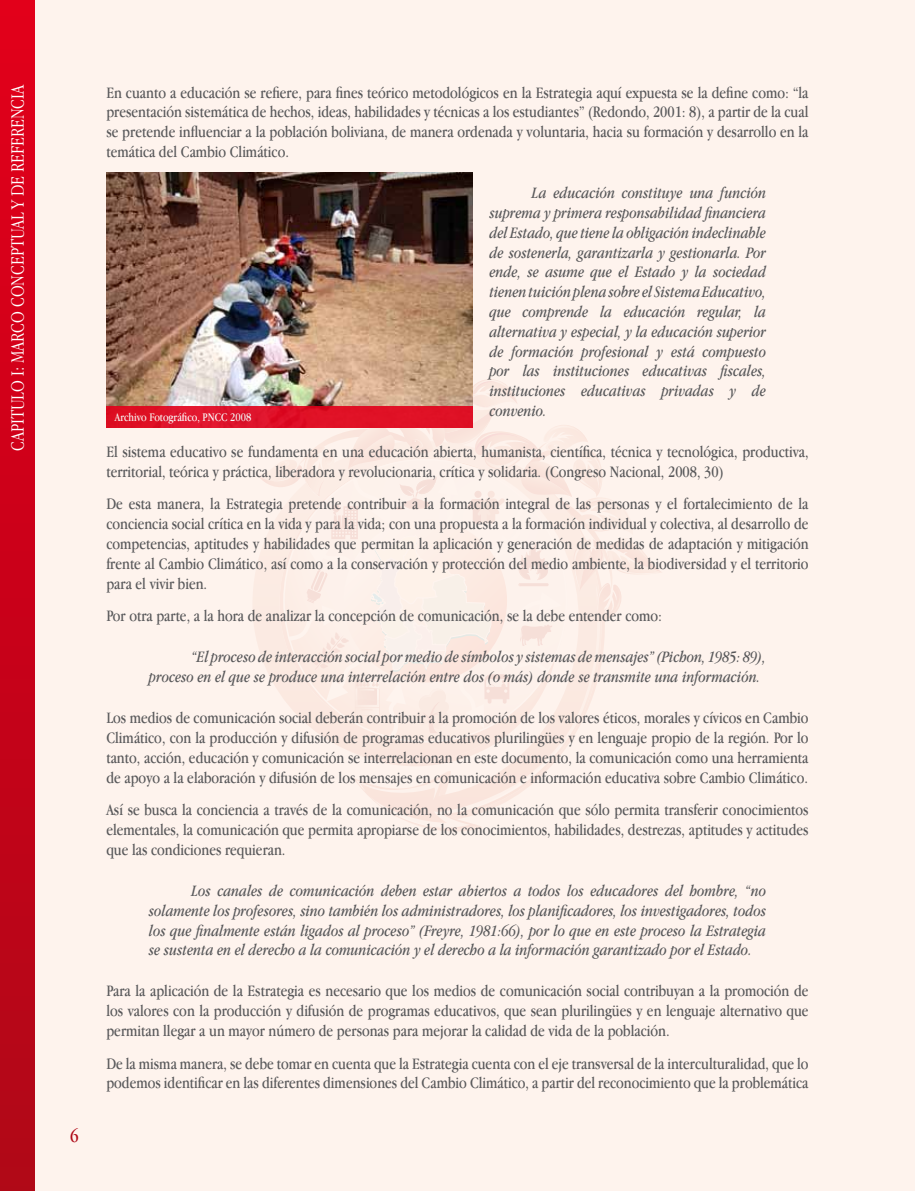
<style>
.page{position:relative;width:915px;height:1191px;background:#fff}
.page>*{position:absolute;margin:0;border:0;box-sizing:border-box;transform-origin:0 0}
.t1{font:300 19.5px "Apple Garamond";color:#fff}
.t2{font:19.5px "Apple Garamond";color:#af0917}
.t3{font:16.5px/19.8px "Apple Garamond";color:#58585a;text-align:justify}
.t4{font:italic 16.5px/19.8px "Apple Garamond";color:#58585a;text-align:justify}
.t5{font:12px "Apple Garamond";color:#fff}
</style>
<div class="page">
<div style="left:0;top:0;width:914px;height:1191px;background:#fef3ed"></div>
<svg style="left:256px;top:354px;width:405px;height:477px"></svg>
<div style="left:480px;top:501px;width:7px;height:7px;background:#fae9e1;border-radius:50%"></div>
<div style="left:0;top:0;width:34px;height:1191px;background:linear-gradient(to bottom,#e3001a,#b00717)"></div>
<hr style="left:914px;top:0;width:1px;height:1191px;background:#fef3ed">
<img style="left:106px;top:173px;width:366px;height:233px">
<div style="left:106px;top:406px;width:366px;height:21px;background:#df1126"></div>
<p class="t1" style="left:6px;top:451px;width:368px;rotate:-90deg">CapitulO I: Marco Conceptual y de Referencia</p>
<p class="t3" style="left:106px;top:82px;width:703px">En cuanto a educación se refiere, para fines teórico metodológicos en la Estrategia aquí expuesta se la define como: “la presentación sistemática de hechos, ideas, habilidades y técnicas a los estudiantes” (Redondo, 2001: 8), a partir de la cual se pretende influenciar a la población boliviana, de manera ordenada y voluntaria, hacia su formación y desarrollo en la temática del Cambio Climático.</p>
<p class="t4" style="left:489px;top:183px;width:278px;text-indent:43px">La educación constituye una función suprema y primera responsabilidad financiera del Estado, que tiene la obligación indeclinable de sostenerla, garantizarla y gestionarla. Por ende, se asume que el Estado y la sociedad tienen tuición plena sobre el Sistema Educativo, que comprende la educación regular, la alternativa y especial, y la educación superior de formación profesional y está compuesto por las instituciones educativas fiscales, instituciones educativas privadas y de convenio.</p>
<p class="t3" style="left:106px;top:441px;width:703px">El sistema educativo se fundamenta en una educación abierta, humanista, científica, técnica y tecnológica, productiva, territorial, teórica y práctica, liberadora y revolucionaria, crítica y solidaria. (Congreso Nacional, 2008, 30)</p>
<p class="t3" style="left:106px;top:494px;width:703px">De esta manera, la Estrategia pretende contribuir a la formación integral de las personas y el fortalecimiento de la conciencia social crítica en la vida y para la vida; con una propuesta a la formación individual y colectiva, al desarrollo de competencias, aptitudes y habilidades que permitan la aplicación y generación de medidas de adaptación y mitigación frente al Cambio Climático, así como a la conservación y protección del medio ambiente, la biodiversidad y el territorio para el vivir bien.</p>
<p class="t3" style="left:106px;top:606px;width:557px">Por otra parte, a la hora de analizar la concepción de comunicación, se la debe entender como:</p>
<p class="t4" style="left:149px;top:647px;width:618px;text-indent:43px">“El proceso de interacción social por medio de símbolos y sistemas de mensajes” (Pichon, 1985: 89), proceso en el que se produce una interrelación entre dos (o más) donde se transmite una información.</p>
<p class="t3" style="left:106px;top:707px;width:703px">Los medios de comunicación social deberán contribuir a la promoción de los valores éticos, morales y cívicos en Cambio Climático, con la producción y difusión de programas educativos plurilingües y en lenguaje propio de la región. Por lo tanto, acción, educación y comunicación se interrelacionan en este documento, la comunicación como una herramienta de apoyo a la elaboración y difusión de los mensajes en comunicación e información educativa sobre Cambio Climático.</p>
<p class="t3" style="left:106px;top:799px;width:703px">Así se busca la conciencia a través de la comunicación, no la comunicación que sólo permita transferir conocimientos elementales, la comunicación que permita apropiarse de los conocimientos, habilidades, destrezas, aptitudes y actitudes que las condiciones requieran.</p>
<p class="t4" style="left:149px;top:880px;width:618px;text-indent:43px">Los canales de comunicación deben estar abiertos a todos los educadores del hombre, “no solamente los profesores, sino también los administradores, los planificadores, los investigadores, todos los que finalmente están ligados al proceso” (Freyre, 1981:66), por lo que en este proceso la Estrategia se sustenta en el derecho a la comunicación y el derecho a la información garantizado por el Estado.</p>
<p class="t3" style="left:106px;top:981px;width:703px">Para la aplicación de la Estrategia es necesario que los medios de comunicación social contribuyan a la promoción de los valores con la producción y difusión de programas educativos, que sean plurilingües y en lenguaje alternativo que permitan llegar a un mayor número de personas para mejorar la calidad de vida de la población.</p>
<p class="t3" style="left:106px;top:1053px;width:703px">De la misma manera, se debe tomar en cuenta que la Estrategia cuenta con el eje transversal de la interculturalidad, que lo podemos identificar en las diferentes dimensiones del Cambio Climático, a partir del reconocimiento que la problemática</p>
<p class="t5" style="left:115px;top:410px;width:138px">Archivo Fotográfico, PNCC 2008</p>
<p class="t2" style="left:70px;top:1124px;width:10px">6</p>
</div>
